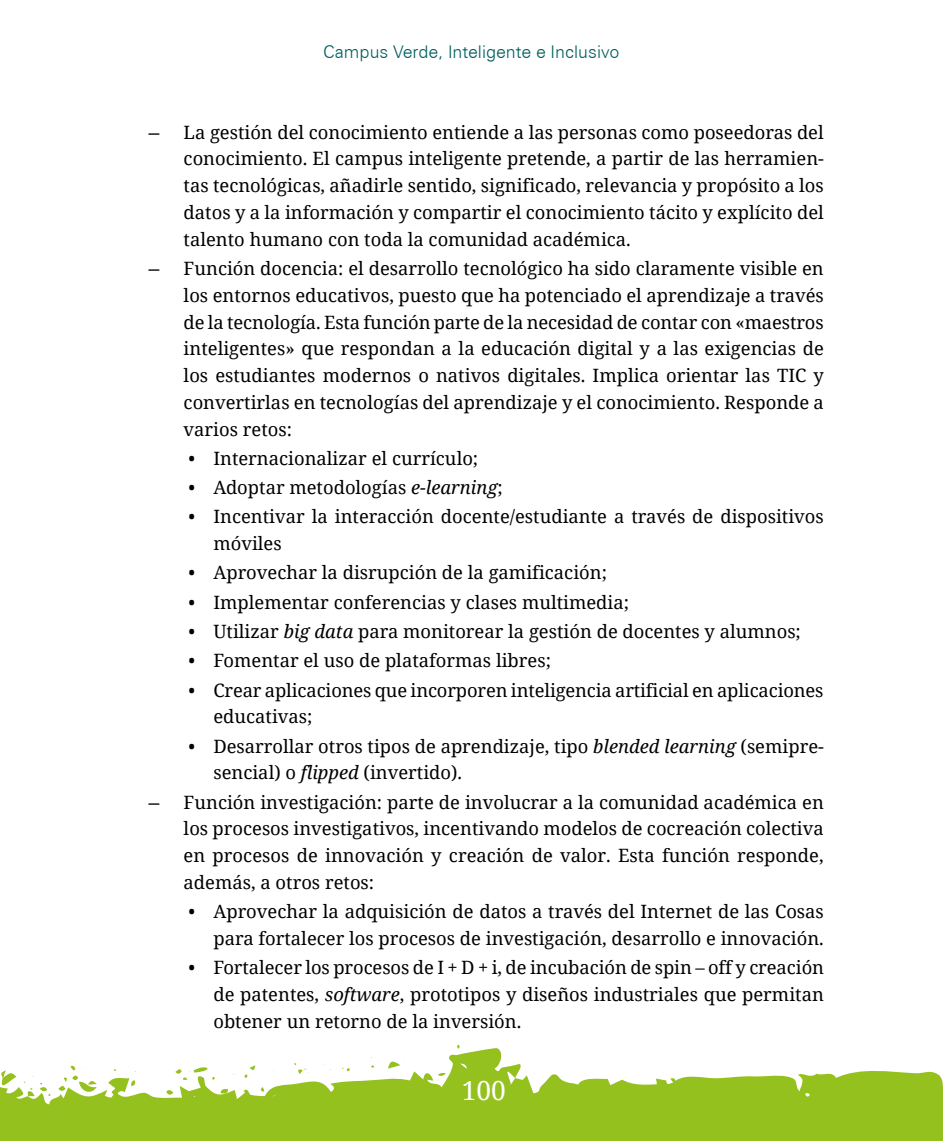
<style>
.page{position:relative;width:943px;height:1141px;background:#fff}
.page>*{position:absolute;margin:0;border:0;box-sizing:border-box;transform-origin:0 0}
.t1{font:26.25px "Noto Serif";color:#fff}
.t2{font:18.38px/26.8px "Noto Serif";color:#000;text-align:justify}
.t3{font:300 17.5px "Zurich BT";color:#005e5e}
.s1{font-family:"Times New Roman";font-weight:700;font-size:21px}
.s2{font-style:italic}
</style>
<div class="page">
<svg style="left:0;top:1044px;width:943px;height:97px;fill:#95c11f"></svg>
<p class="t3" style="left:323px;top:41px;width:298px">Campus Verde, Inteligente e Inclusivo</p>
<p class="t2" style="left:184px;top:118px;width:641px;text-indent:-35px"><span class="s1">–</span> La gestión del conocimiento entiende a las personas como poseedoras del conocimiento. El campus inteligente pretende, a partir de las herramien&shy;tas tecnológicas, añadirle sentido, significado, relevancia y propósito a los datos y a la información y compartir el conocimiento tácito y explícito del talento humano con toda la comunidad académica.</p>
<p class="t2" style="left:184px;top:254px;width:641px;text-indent:-35px"><span class="s1">–</span> Función docencia: el desarrollo tecnológico ha sido claramente visible en los entornos educativos, puesto que ha potenciado el aprendizaje a través de la tecnología. Esta función parte de la necesidad de contar con «maestros inteligentes» que respondan a la educación digital y a las exigencias de los estudiantes modernos o nativos digitales. Implica orientar las TIC y convertirlas en tecnologías del aprendizaje y el conocimiento. Responde a varios retos:</p>
<p class="t2" style="left:189px;top:444px;width:291px">• Internacionalizar el currículo;</p>
<p class="t2" style="left:189px;top:473px;width:316px">• Adoptar metodologías <span class="s2">e-learning</span>;</p>
<p class="t2" style="left:213px;top:503px;width:612px;text-indent:-25px">• Incentivar la interacción docente/estudiante a través de dispositivos móviles</p>
<p class="t2" style="left:189px;top:559px;width:420px">• Aprovechar la disrupción de la gamificación;</p>
<p class="t2" style="left:189px;top:588px;width:442px">• Implementar conferencias y clases multimedia;</p>
<p class="t2" style="left:189px;top:617px;width:613px">• Utilizar <span class="s2">big data</span> para monitorear la gestión de docentes y alumnos;</p>
<p class="t2" style="left:189px;top:647px;width:364px">• Fomentar el uso de plataformas libres;</p>
<p class="t2" style="left:213px;top:676px;width:611px;text-indent:-25px">• Crear aplicaciones que incorporen inteligencia artificial en aplicaciones educativas;</p>
<p class="t2" style="left:213px;top:732px;width:612px;text-indent:-25px">• Desarrollar otros tipos de aprendizaje, tipo <span class="s2">blended learning</span> (semipre&shy;sencial) o <span class="s2">flipped</span> (invertido).</p>
<p class="t2" style="left:184px;top:788px;width:641px;text-indent:-35px"><span class="s1">–</span> Función investigación: parte de involucrar a la comunidad académica en los procesos investigativos, incentivando modelos de cocreación colectiva en procesos de innovación y creación de valor. Esta función responde, además, a otros retos:</p>
<p class="t2" style="left:189px;top:897px;width:636px;text-align:right">• Aprovechar la adquisición de datos a través del Internet de las Cosas para fortalecer los procesos de investigación, desarrollo e innovación.</p>
<p class="t2" style="left:213px;top:953px;width:612px;text-indent:-25px">• Fortalecer los procesos de I + D + i, de incubación de spin – off y creación de patentes, <span class="s2">software</span>, prototipos y diseños industriales que permitan obtener un retorno de la inversión.</p>
<h1 class="t1" style="left:462px;top:1072px;width:46px">100</h1>
</div>
